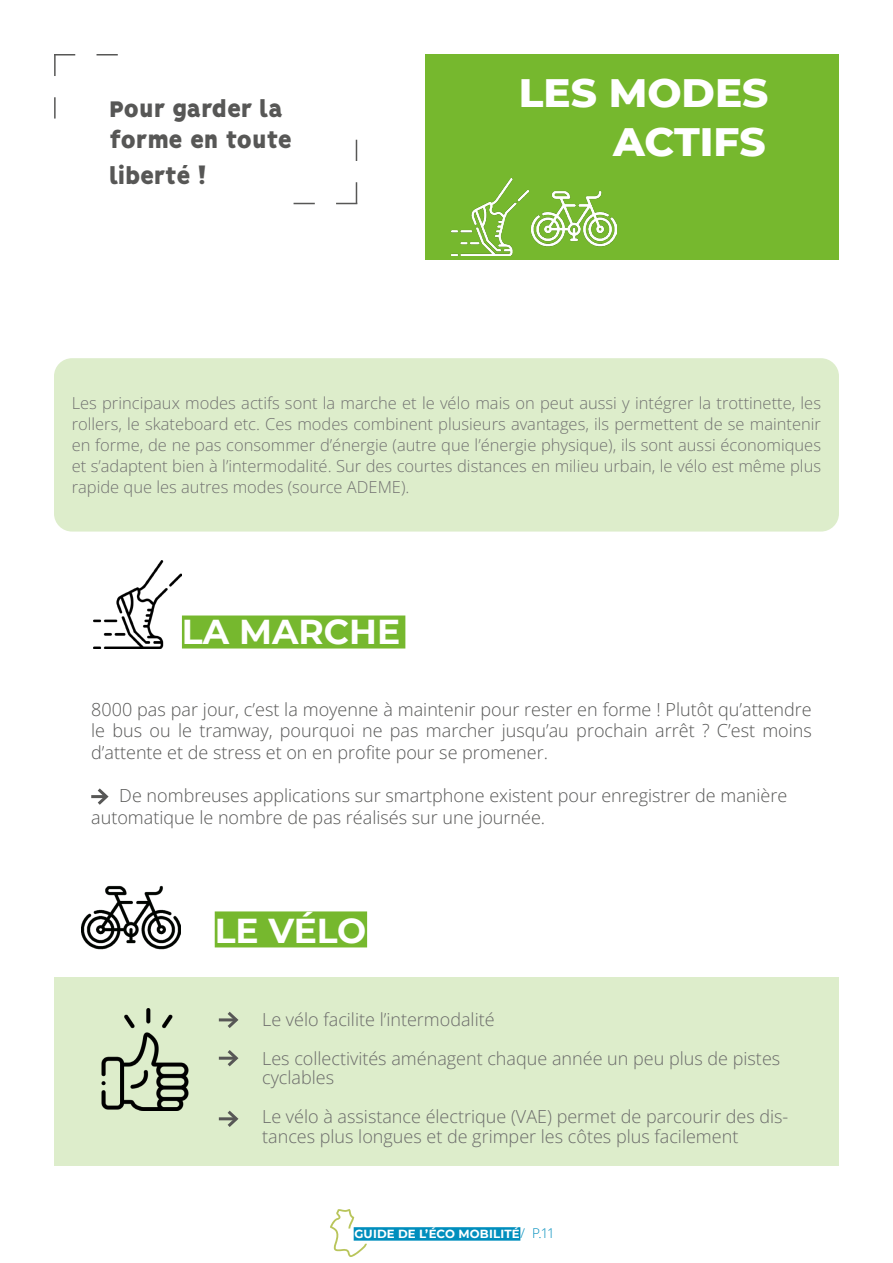
<style>
.page{position:relative;width:893px;height:1263px;background:#fff}
.page>*{position:absolute;margin:0;border:0;box-sizing:border-box;transform-origin:0 0}
.t1{font:800 40.5px/48.6px "Montserrat";color:#fff;text-align:right}
.t2{font:700 34.5px "Montserrat";color:#fff}
.t3{font:900 25.5px/30.6px "Vision";letter-spacing:-.025em;color:#575756}
.t4{font:18px/21.6px "Open Sans";color:#575756;text-align:justify}
.t5{font:18px/39px "Open Sans";color:#6b6b6a}
.t6{font:16.5px/21px "Open Sans";color:#727271;text-align:justify}
.t7{font:700 11.7px "Montserrat";letter-spacing:.015em;color:#fff}
.s1{font-family:"Open Sans";font-weight:400;font-size:13.5px;color:#008ebd}
</style>
<div class="page">
<hr style="left:91px;top:795px;width:15px;height:3px;background:#575756">
<svg style="left:95px;top:788px;width:14px;height:17px"></svg>
<img style="left:82px;top:885px;width:98px;height:65px">
<div style="left:215px;top:911px;width:152px;height:36px;background:#76b82e"></div>
<div style="left:182px;top:615px;width:223px;height:33px;background:#76b82e"></div>
<img style="left:93px;top:561px;width:88px;height:88px">
<div style="left:54px;top:358px;width:785px;height:173px;background:#ddedcb;border-radius:18px"></div>
<div style="left:425px;top:54px;width:414px;height:205px;background:#76b82e"></div>
<img style="left:452px;top:178px;width:76px;height:77px">
<img style="left:531px;top:191px;width:86px;height:69px">
<svg style="left:54px;top:54px;width:64px;height:65px"></svg>
<svg style="left:294px;top:140px;width:63px;height:64px"></svg>
<svg style="left:330px;top:1209px;width:37px;height:48px"></svg>
<div style="left:354px;top:1227px;width:166px;height:14px;background:#008ebd"></div>
<div style="left:54px;top:977px;width:785px;height:189px;background:#ddedcb"></div>
<img style="left:101px;top:1008px;width:88px;height:103px">
<hr style="left:219px;top:1018px;width:17px;height:3px;background:#575756">
<svg style="left:224px;top:1012px;width:15px;height:16px"></svg>
<hr style="left:219px;top:1057px;width:17px;height:3px;background:#575756">
<svg style="left:224px;top:1050px;width:15px;height:17px"></svg>
<hr style="left:219px;top:1117px;width:17px;height:3px;background:#575756">
<svg style="left:223px;top:1110px;width:16px;height:17px"></svg>
<h3 class="t3" style="left:109px;top:94px;width:185px">Pour garder la forme en toute</h3>
<h3 class="t3" style="left:109px;top:161px;width:99px">liberté !</h3>
<h1 class="t1" style="left:519px;top:66px;width:251px">LES MODES<br>ACTIFS</h1>
<p class="t6" style="left:72px;top:392px;width:751px">Les principaux modes actifs sont la marche et le vélo mais on peut aussi y intégrer la trottinette, les rollers, le skateboard etc. Ces modes combinent plusieurs avantages, ils permettent de se maintenir en forme, de ne pas consommer d’énergie (autre que l’énergie physique), ils sont aussi économiques et s’adaptent bien à l’intermodalité. Sur des courtes distances en milieu urbain, le vélo est même plus rapide que les autres modes (source ADEME).</p>
<h2 class="t2" style="left:182px;top:607px;width:220px">LA MARCHE</h2>
<p class="t4" style="left:91px;top:698px;width:722px">8000 pas par jour, c’est la moyenne à maintenir pour rester en forme ! Plutôt qu’attendre le bus ou le tramway, pourquoi ne pas marcher jusqu’au prochain arrêt ? C’est moins d’attente et de stress et on en profite pour se promener.</p>
<p class="t4" style="left:91px;top:784px;width:698px;text-indent:28px">De nombreuses applications sur smartphone existent pour enregistrer de manière automatique le nombre de pas réalisés sur une journée.</p>
<h2 class="t2" style="left:215px;top:906px;width:153px">LE VÉLO</h2>
<p class="t5" style="left:262px;top:999px;width:520px">Le vélo facilite l’intermodalité<br>Les collectivités aménagent chaque année un peu plus de pistes</p>
<p class="t5" style="left:262px;top:1058px;width:528px">cyclables<br>Le vélo à assistance électrique (VAE) permet de parcourir des dis-</p>
<p class="t5" style="left:262px;top:1116px;width:478px">tances plus longues et de grimper les côtes plus facilement</p>
<p class="t7" style="left:354px;top:1226px;width:202px">GUIDE DE L’ÉCO MOBILITÉ<span class="s1">/ P.11</span></p>
</div>
